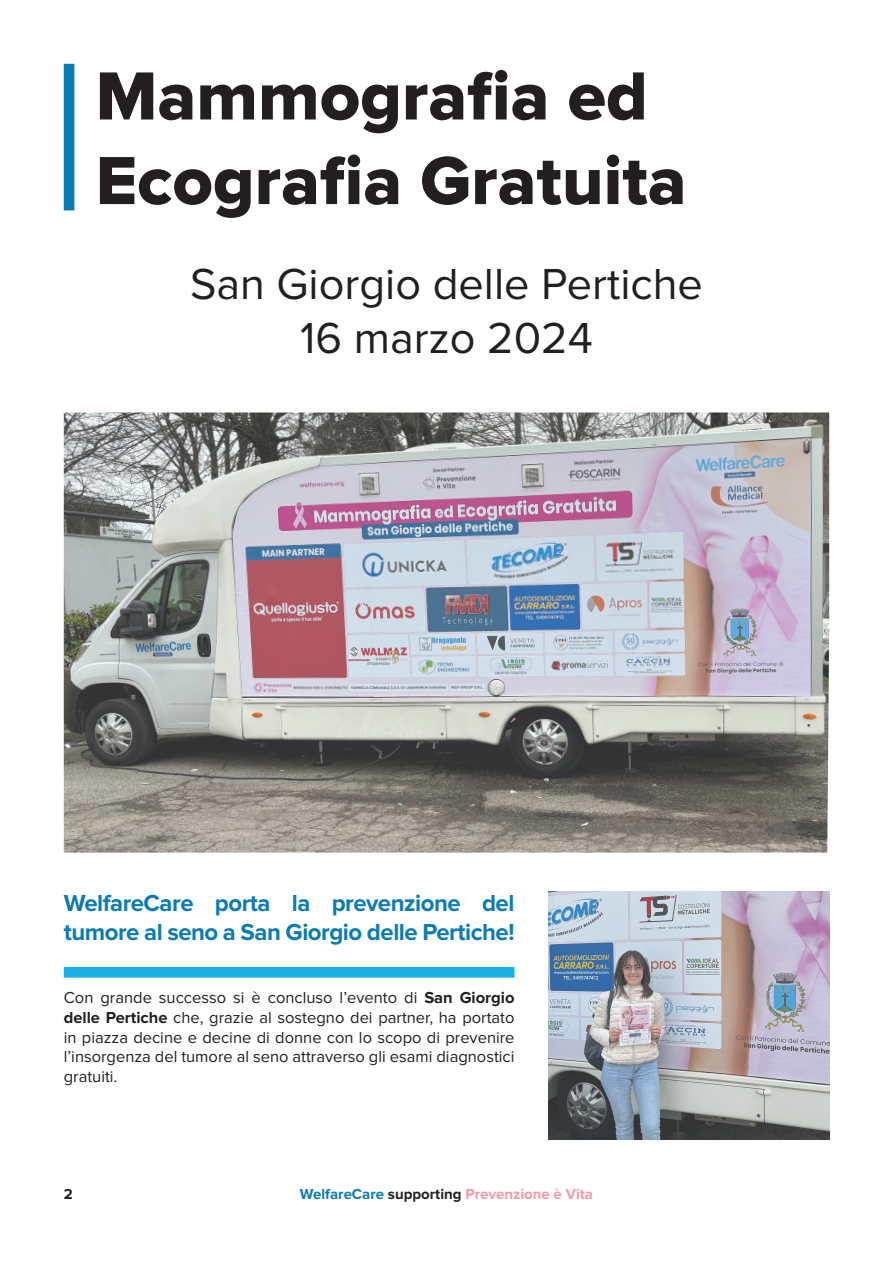
<style>
.page{position:relative;width:893px;height:1263px;background:#fff}
.page>*{position:absolute;margin:0;border:0;box-sizing:border-box;transform-origin:0 0}
.t1{font:70.5px "Proxima Nova Extrabld";color:#231f20}
.t2{font:45px "Proxima Nova";color:#231f20}
.t3{font:700 24px/28.8px "Proxima Nova";letter-spacing:-.02em;color:#0b7bb5}
.t4{font:16.5px/19.8px "Proxima Nova";color:#231f20;text-align:justify}
.t5{font:700 15px "Proxima Nova";color:#f598aa}
.t6{font:700 15px "Proxima Nova";color:#231f20}
.s1{font-weight:700}
.s2{color:#0b7bb5}
.s3{color:#231f20}
</style>
<div class="page">
<svg style="left:64px;top:64px;width:10px;height:146px"></svg>
<img style="left:64px;top:412px;width:765px;height:441px">
<img style="left:549px;top:891px;width:280px;height:248px">
<svg style="left:64px;top:967px;width:450px;height:11px"></svg>
<p class="t1" style="left:96px;top:55px;width:554px">Mammografia ed</p>
<p class="t1" style="left:96px;top:140px;width:592px">Ecografia Gratuita</p>
<p class="t2" style="left:190px;top:258px;width:514px">San Giorgio delle Pertiche</p>
<p class="t2" style="left:300px;top:312px;width:294px">16 marzo 2024</p>
<p class="t3" style="left:64px;top:889px;width:452px">WelfareCare porta la prevenzione del tumore al seno a San Giorgio delle Pertiche!</p>
<p class="t4" style="left:64px;top:988px;width:452px">Con grande successo si è concluso l’evento di <span class="s1">San Giorgio delle Pertiche</span> che, grazie al sostegno dei partner, ha portato in piazza decine e decine di donne con lo scopo di prevenire l’insorgenza del tumore al seno attraverso gli esami diagnostici gratuiti.</p>
<p class="t6" style="left:64px;top:1185px;width:10px">2</p>
<p class="t5" style="left:300px;top:1185px;width:295px"><span class="s2">WelfareCare</span> <span class="s3">supporting</span> Prevenzione è Vita</p>
</div>
